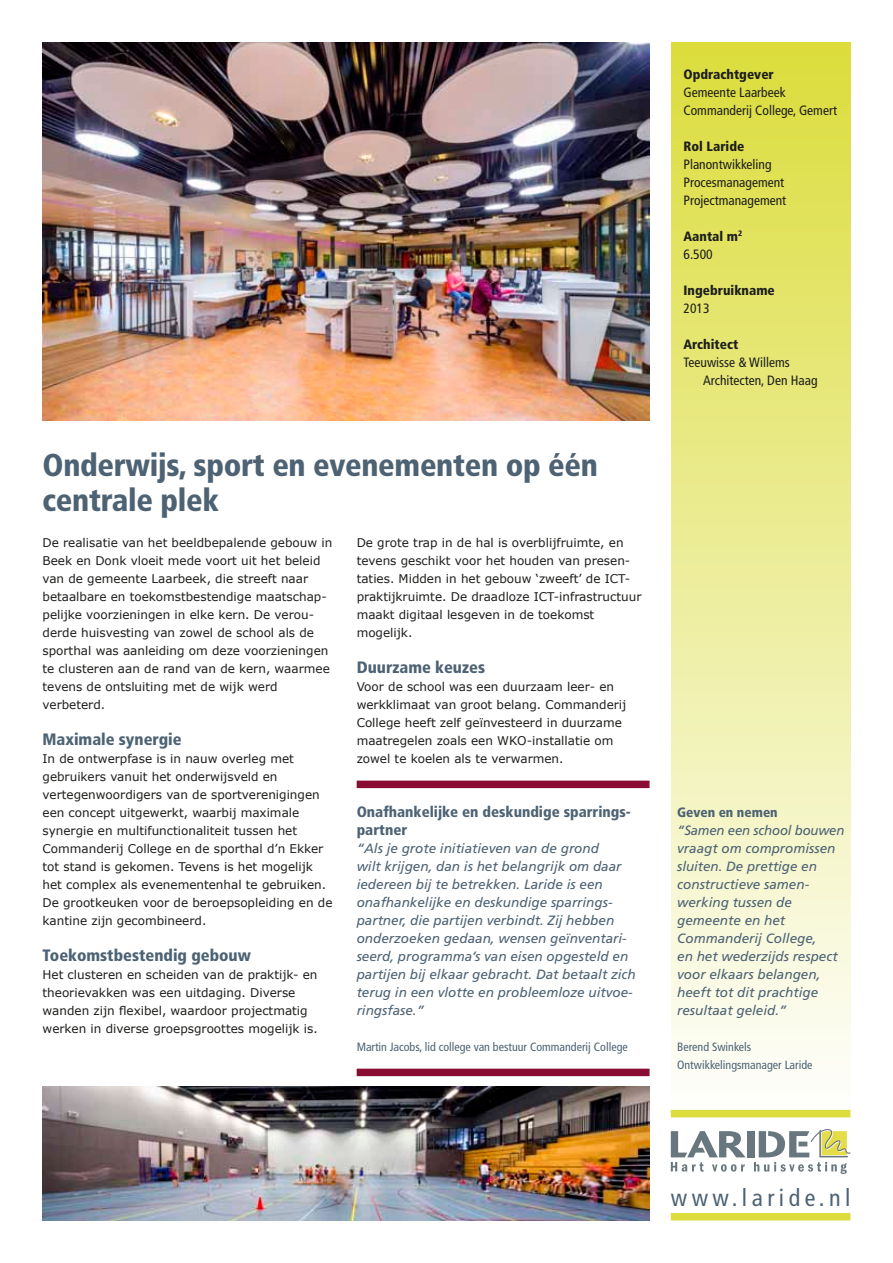
<style>
.page{position:relative;width:893px;height:1263px;background:#fff}
.page>*{position:absolute;margin:0;border:0;box-sizing:border-box;transform-origin:0 0}
.t1{font:900 condensed 31.5px/34.5px "Frutiger";letter-spacing:-.01em;color:#4d6273}
.t2{font:condensed 24px "Frutiger";letter-spacing:.185em;color:#4d6273}
.t3{font:900 condensed 16.5px "Frutiger";color:#4d6273}
.t4{font:900 condensed 15px/18px "Frutiger";color:#4d6273}
.t5{font:italic 13.5px/18px "Frutiger";color:#4d6273}
.t6{font:condensed 13.5px/18px "Frutiger";color:#1d1d1b}
.t7{font:900 condensed 13.5px/18px "Frutiger";color:#1d1d1b}
.t8{font:900 condensed 13.5px "Frutiger";color:#4d6273}
.t9{font:12px/18px "Verdana";color:#1d1d1b}
.t10{font:condensed 12px/18px "Frutiger";color:#4d6273}
.s1{font-weight:400}
</style>
<div class="page">
<div style="left:671px;top:43px;width:179px;height:1071px;background:linear-gradient(to bottom,#dcdd3c,#fefefd)"></div>
<div style="left:747px;top:1131px;width:7px;height:26px;background:#68767e"></div>
<svg style="left:671px;top:1131px;width:75px;height:40px"></svg>
<svg style="left:754px;top:1129px;width:96px;height:45px"></svg>
<div style="left:671px;top:1110px;width:179px;height:7px;background:#dcdd3c"></div>
<div style="left:671px;top:1213px;width:179px;height:7px;background:#dcdd3c"></div>
<img style="left:43px;top:43px;width:606px;height:378px">
<img style="left:43px;top:1087px;width:606px;height:133px">
<div style="left:357px;top:781px;width:292px;height:7px;background:#890c33"></div>
<div style="left:357px;top:1069px;width:292px;height:7px;background:#890c33"></div>
<h1 class="t1" style="left:43px;top:448px;width:557px">Onderwijs, sport en evenementen op één centrale plek</h1>
<p class="t9" style="left:43px;top:533px;width:291px">De realisatie van het beeldbepalende gebouw in Beek en Donk vloeit mede voort uit het beleid van de gemeente Laarbeek, die streeft naar betaalbare en toekomstbestendige maatschap&shy;pelijke voorzieningen in elke kern. De verou&shy;derde huisvesting van zowel de school als de sporthal was aanleiding om deze voorzieningen te clusteren aan de rand van de kern, waarmee tevens de ontsluiting met de wijk werd verbeterd.</p>
<h3 class="t3" style="left:43px;top:729px;width:141px">Maximale synergie</h3>
<p class="t9" style="left:43px;top:749px;width:291px">In de ontwerpfase is in nauw overleg met gebruikers vanuit het onderwijsveld en vertegenwoordigers van de sportverenigingen een concept uitgewerkt, waarbij maximale synergie en multifunctionaliteit tussen het Commanderij College en de sporthal d’n Ekker tot stand is gekomen. Tevens is het mogelijk het complex als evenementenhal te gebruiken.<br>De grootkeuken voor de beroepsopleiding en de kantine zijn gecombineerd.</p>
<h3 class="t3" style="left:43px;top:945px;width:210px">Toekomstbestendig gebouw</h3>
<p class="t9" style="left:43px;top:965px;width:277px">Het clusteren en scheiden van de praktijk- en theorievakken was een uitdaging. Diverse wanden zijn flexibel, waardoor projectmatig werken in diverse groepsgroottes mogelijk is.</p>
<p class="t9" style="left:357px;top:533px;width:286px">De grote trap in de hal is overblijfruimte, en tevens geschikt voor het houden van presen&shy;taties. Midden in het gebouw ‘zweeft’ de ICT&shy;praktijkruimte. De draadloze ICT-infrastructuur maakt digitaal lesgeven in de toekomst mogelijk.</p>
<h3 class="t3" style="left:357px;top:657px;width:130px">Duurzame keuzes</h3>
<p class="t9" style="left:357px;top:677px;width:271px">Voor de school was een duurzaam leer- en werkklimaat van groot belang. Commanderij College heeft zelf geïnvesteerd in duurzame maatregelen zoals een WKO-installatie om zowel te koelen als te verwarmen.</p>
<p class="t4" style="left:357px;top:802px;width:276px">Onafhankelijke en deskundige sparrings&shy;partner</p>
<p class="t5" style="left:357px;top:839px;width:281px">“Als je grote initiatieven van de grond<br>wilt krijgen, dan is het belangrijk om daar iedereen bij te betrekken. Laride is een onafhankelijke en deskundige sparrings&shy;partner, die partijen verbindt. Zij hebben onderzoeken gedaan, wensen geïnventari&shy;seerd, programma’s van eisen opgesteld en partijen bij elkaar gebracht. Dat betaalt zich terug in een vlotte en probleemloze uitvoe&shy;ringsfase.”</p>
<p class="t10" style="left:357px;top:1037px;width:273px">Martin Jacobs, lid college van bestuur Commanderij College</p>
<p class="t7" style="left:684px;top:65px;width:92px">Opdrachtgever</p>
<p class="t6" style="left:684px;top:83px;width:155px">Gemeente Laarbeek<br>Commanderij College, Gemert</p>
<p class="t7" style="left:684px;top:137px;width:62px">Rol Laride</p>
<p class="t6" style="left:684px;top:155px;width:104px">Planontwikkeling<br>Procesmanagement<br>Projectmanagement</p>
<p class="t7" style="left:684px;top:227px;width:60px">Aantal m<sup>2<br></sup><span class="s1">6.500</span></p>
<p class="t7" style="left:684px;top:281px;width:93px">Ingebruikname</p>
<p class="t6" style="left:684px;top:299px;width:27px">2013</p>
<p class="t7" style="left:684px;top:335px;width:56px">Architect</p>
<p class="t6" style="left:703px;top:353px;width:116px;text-indent:-19px">Teeuwisse &amp; Willems<br>Architecten, Den Haag</p>
<p class="t8" style="left:677px;top:804px;width:102px">Geven en nemen</p>
<p class="t5" style="left:677px;top:821px;width:169px">“Samen een school bouwen vraagt om compromissen sluiten. De prettige en constructieve samen&shy;werking tussen de gemeente en het<br>Commanderij College,<br>en het wederzijds respect voor elkaars belangen, heeft tot dit prachtige resultaat geleid.”</p>
<p class="t10" style="left:677px;top:1037px;width:137px">Berend Swinkels<br>Ontwikkelingsmanager Laride</p>
<h2 class="t2" style="left:671px;top:1183px;width:181px">www.laride.nl</h2>
</div>
